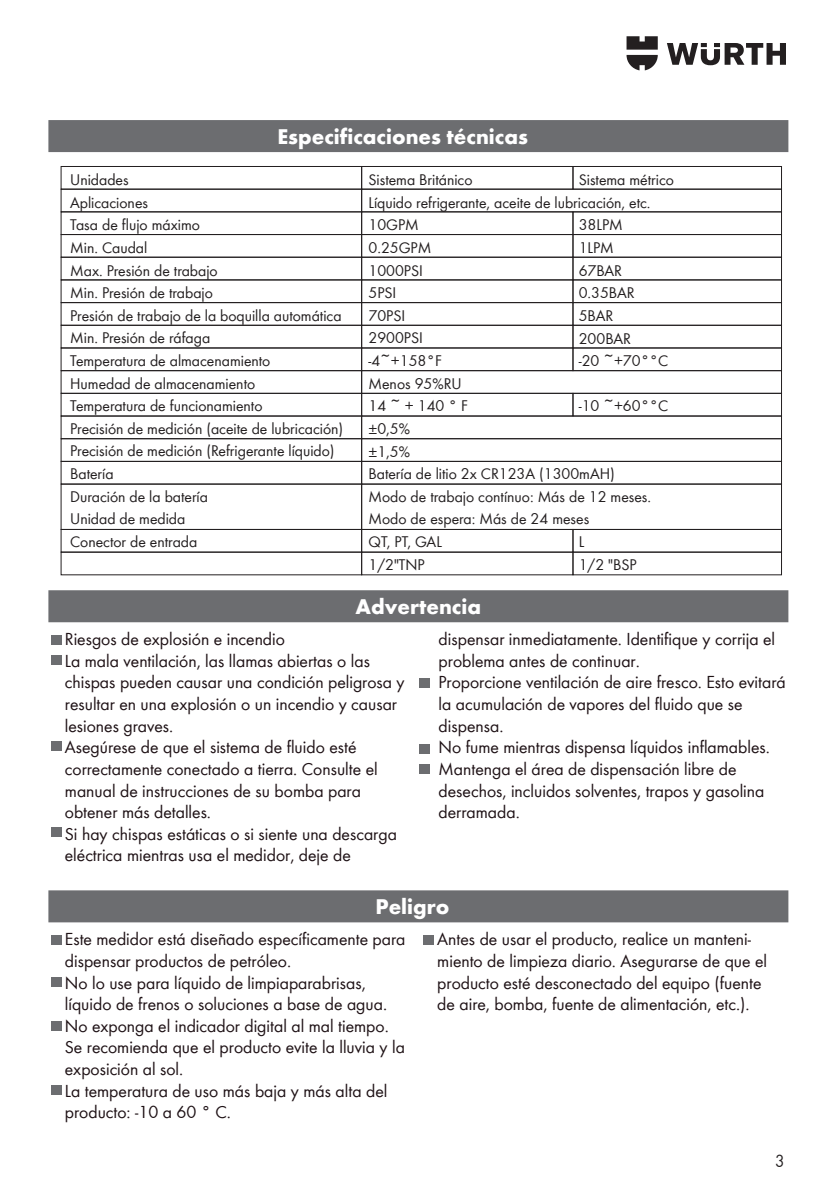
<style>
.page{position:relative;width:840px;height:1191px;background:#fff}
.page>*{position:absolute;margin:0;border:0;box-sizing:border-box;transform-origin:0 0}
.t1{font:700 22px "Wuerth";color:#fff}
.t2{font:18px/21.6px "Wuerth";color:#1e1115}
.t3{font:18px "Wuerth Global";color:#231f20;scale:.95 1}
.t4{font:16px/22.6px "Wuerth";color:#231f20}
</style>
<div class="page">
<div style="left:48px;top:890px;width:740px;height:32px;background:#6c6d70"></div>
<div style="left:48px;top:590px;width:740px;height:32px;background:#6c6d70"></div>
<div style="left:48px;top:120px;width:740px;height:32px;background:#6c6d70"></div>
<div style="left:423px;top:935px;width:10px;height:10px;background:#6c6d70"></div>
<div style="left:51px;top:935px;width:10px;height:10px;background:#6c6d70"></div>
<div style="left:51px;top:1085px;width:10px;height:10px;background:#6c6d70"></div>
<div style="left:51px;top:1021px;width:10px;height:10px;background:#6c6d70"></div>
<div style="left:51px;top:977px;width:10px;height:10px;background:#6c6d70"></div>
<div style="left:51px;top:635px;width:10px;height:10px;background:#6c6d70"></div>
<div style="left:51px;top:827px;width:10px;height:10px;background:#6c6d70"></div>
<div style="left:51px;top:741px;width:10px;height:10px;background:#6c6d70"></div>
<div style="left:51px;top:655px;width:10px;height:10px;background:#6c6d70"></div>
<div style="left:419px;top:764px;width:10px;height:10px;background:#6c6d70"></div>
<div style="left:419px;top:744px;width:10px;height:10px;background:#6c6d70"></div>
<div style="left:419px;top:678px;width:10px;height:10px;background:#6c6d70"></div>
<svg style="left:667px;top:43px;width:118px;height:22px"></svg>
<svg style="left:626px;top:36px;width:31px;height:34px"></svg>
<div style="left:572px;top:393px;width:209px;height:23px;border:1px solid #231f20"></div>
<div style="left:361px;top:393px;width:212px;height:23px;border:1px solid #231f20"></div>
<div style="left:61px;top:393px;width:301px;height:23px;border:1px solid #231f20"></div>
<div style="left:361px;top:416px;width:420px;height:23px;border:1px solid #231f20"></div>
<div style="left:61px;top:416px;width:301px;height:23px;border:1px solid #231f20"></div>
<div style="left:572px;top:348px;width:209px;height:23px;border:1px solid #231f20"></div>
<div style="left:361px;top:348px;width:212px;height:23px;border:1px solid #231f20"></div>
<div style="left:61px;top:348px;width:301px;height:23px;border:1px solid #231f20"></div>
<div style="left:361px;top:461px;width:420px;height:23px;border:1px solid #231f20"></div>
<div style="left:61px;top:461px;width:301px;height:23px;border:1px solid #231f20"></div>
<div style="left:361px;top:438px;width:420px;height:23px;border:1px solid #231f20"></div>
<div style="left:61px;top:438px;width:301px;height:23px;border:1px solid #231f20"></div>
<div style="left:572px;top:552px;width:209px;height:23px;border:1px solid #231f20"></div>
<div style="left:361px;top:552px;width:212px;height:23px;border:1px solid #231f20"></div>
<div style="left:61px;top:552px;width:301px;height:23px;border:1px solid #231f20"></div>
<div style="left:361px;top:484px;width:420px;height:46px;border:1px solid #231f20"></div>
<div style="left:61px;top:484px;width:301px;height:46px;border:1px solid #231f20"></div>
<div style="left:572px;top:257px;width:209px;height:23px;border:1px solid #231f20"></div>
<div style="left:361px;top:257px;width:212px;height:23px;border:1px solid #231f20"></div>
<div style="left:61px;top:257px;width:301px;height:23px;border:1px solid #231f20"></div>
<div style="left:572px;top:302px;width:209px;height:23px;border:1px solid #231f20"></div>
<div style="left:361px;top:302px;width:212px;height:23px;border:1px solid #231f20"></div>
<div style="left:61px;top:302px;width:301px;height:23px;border:1px solid #231f20"></div>
<div style="left:572px;top:325px;width:209px;height:23px;border:1px solid #231f20"></div>
<div style="left:361px;top:325px;width:212px;height:23px;border:1px solid #231f20"></div>
<div style="left:61px;top:325px;width:301px;height:23px;border:1px solid #231f20"></div>
<div style="left:572px;top:234px;width:209px;height:23px;border:1px solid #231f20"></div>
<div style="left:361px;top:234px;width:212px;height:23px;border:1px solid #231f20"></div>
<div style="left:61px;top:234px;width:301px;height:23px;border:1px solid #231f20"></div>
<div style="left:361px;top:189px;width:420px;height:23px;border:1px solid #231f20"></div>
<div style="left:61px;top:189px;width:301px;height:23px;border:1px solid #231f20"></div>
<div style="left:572px;top:166px;width:209px;height:23px;border:1px solid #231f20"></div>
<div style="left:361px;top:166px;width:212px;height:23px;border:1px solid #231f20"></div>
<div style="left:61px;top:166px;width:301px;height:23px;border:1px solid #231f20"></div>
<p class="t1" style="left:277px;top:120px;width:252px">Especificaciones técnicas</p>
<p class="t4" style="left:70px;top:168px;width:274px">Unidades<br>Aplicaciones<br>Tasa de flujo máximo<br>Min. Caudal<br>Max. Presión de trabajo<br>Min. Presión de trabajo<br>Presión de trabajo de la boquilla automática<br>Min. Presión de ráfaga<br>Temperatura de almacenamiento<br>Humedad de almacenamiento<br>Temperatura de funcionamiento<br>Precisión de medición (aceite de lubricación)<br>Precisión de medición (Refrigerante líquido)<br>Batería<br>Duración de la batería<br>Unidad de medida<br>Conector de entrada</p>
<p class="t4" style="left:368px;top:168px;width:284px">Sistema Británico<br>Líquido refrigerante, aceite de lubricación, etc.<br>10GPM<br>0.25GPM<br>1000PSI<br>5PSI<br>70PSI<br>2900PSI<br>-4~+158°F<br>Menos 95%RU<br>14 ~ + 140 ° F<br>±0,5%<br>±1,5%<br>Batería de litio 2x CR123A (1300mAH)<br>Modo de trabajo contínuo: Más de 12 meses.<br>Modo de espera: Más de 24 meses<br>QT, PT, GAL<br>1/2"TNP</p>
<p class="t4" style="left:578px;top:168px;width:97px">Sistema métrico</p>
<p class="t4" style="left:578px;top:213px;width:91px">38LPM<br>1LPM<br>67BAR<br>0.35BAR<br>5BAR<br>200BAR<br>-20 ~+70°°C</p>
<p class="t4" style="left:578px;top:394px;width:91px">-10 ~+60°°C</p>
<p class="t4" style="left:578px;top:529px;width:59px">L<br>1/2 "BSP</p>
<p class="t1" style="left:355px;top:590px;width:127px">Advertencia</p>
<p class="t2" style="left:65px;top:627px;width:341px">Riesgos de explosión e incendio<br>La mala ventilación, las llamas abiertas o las chispas pueden causar una condición peligrosa y resultar en una explosión o un incendio y causar lesiones graves.<br>Asegúrese de que el sistema de fluido esté correctamente conectado a tierra. Consulte el manual de instrucciones de su bomba para obtener más detalles.<br>Si hay chispas estáticas o si siente una descarga eléctrica mientras usa el medidor, deje de</p>
<p class="t2" style="left:438px;top:627px;width:348px">dispensar inmediatamente. Identifique y corrija el problema antes de continuar.<br>Proporcione ventilación de aire fresco. Esto evitará la acumulación de vapores del fluido que se dispensa.<br>No fume mientras dispensa líquidos inflamables.<br>Mantenga el área de dispensación libre de desechos, incluidos solventes, trapos y gasolina derramada.</p>
<p class="t1" style="left:375px;top:890px;width:75px">Peligro</p>
<p class="t2" style="left:65px;top:927px;width:342px">Este medidor está diseñado específicamente para dispensar productos de petróleo.<br>No lo use para líquido de limpiaparabrisas, líquido de frenos o soluciones a base de agua.<br>No exponga el indicador digital al mal tiempo.<br>Se recomienda que el producto evite la lluvia y la exposición al sol.<br>La temperatura de uso más baja y más alta del producto: -10 a 60 ° C.</p>
<p class="t2" style="left:437px;top:927px;width:331px">Antes de usar el producto, realice un manteni&shy;miento de limpieza diario. Asegurarse de que el producto esté desconectado del equipo (fuente de aire, bomba, fuente de alimentación, etc.).</p>
<p class="t3" style="left:774px;top:1150px;width:11px">3</p>
</div>
